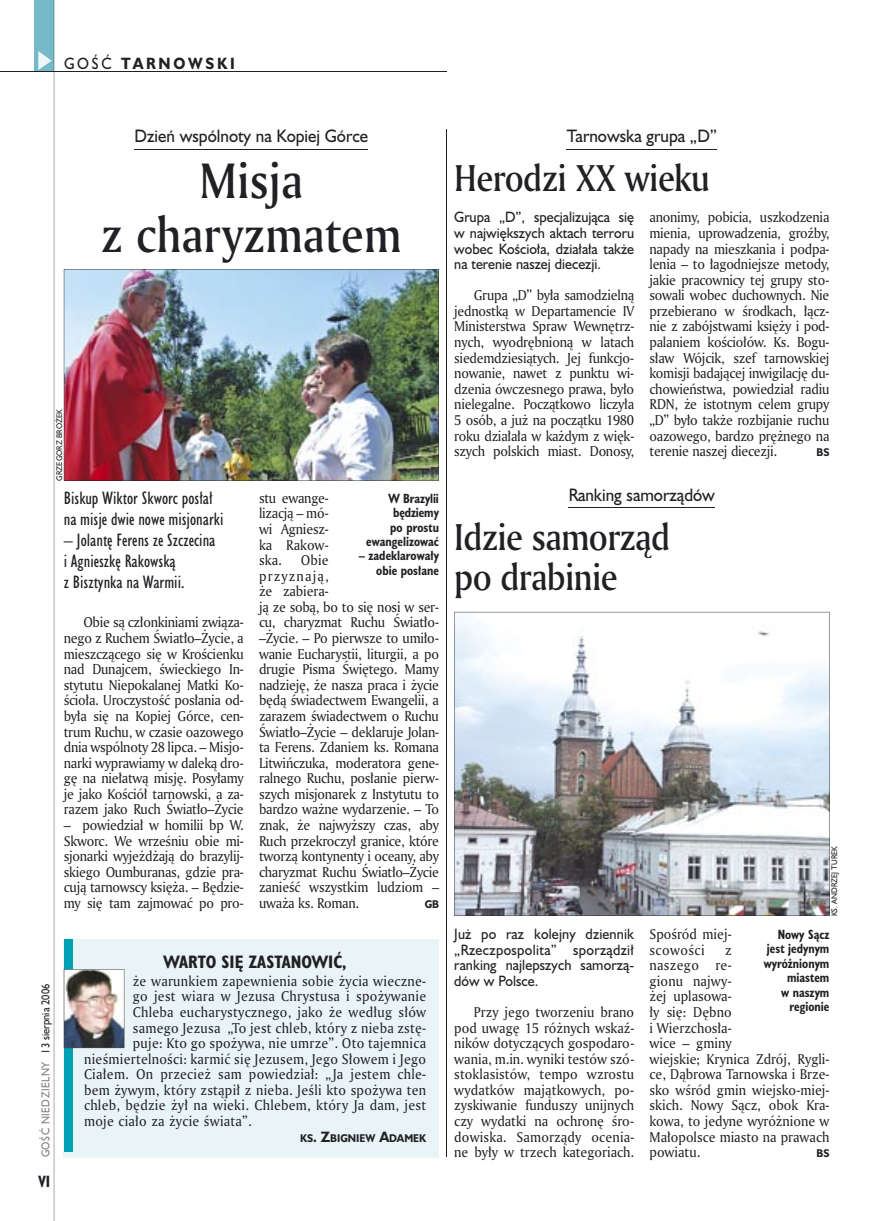
<style>
.page{position:relative;width:872px;height:1221px;background:#fff}
.page>*{position:absolute;margin:0;border:0;box-sizing:border-box;transform-origin:0 0}
.t1{font:48px/54px "Amerigo Md PL";color:#212125;text-align:center;scale:.9 1}
.t2{font:36px/40.5px "Amerigo Md PL";letter-spacing:-.02em;color:#212125;scale:.9 1}
.t3{font:16.5px/21px "Humanst 521 Cn PL";color:#212125}
.t4{font:16.5px "Humanst 521 PL";color:#212125;scale:.94 1}
.t5{font:700 16.5px "Humanst 521 Cn PL";color:#212125}
.t6{font:700 15px "Humanst 521 PL";letter-spacing:.2em;color:#212125;scale:.9 1}
.t7{font:700 15px "Humanst 521 Cn PL";color:#212125;scale:.94 1}
.t8{font:13.8px/15.6px "Amerigo PL";letter-spacing:-.01em;color:#212125;text-align:justify;scale:.94 1}
.t9{font:13.8px "Amerigo PL";letter-spacing:.02em;color:#212125;scale:.94 1}
.t10{font:13.8px/15.6px "Humanst 521 PL";color:#212125;text-align:justify;scale:.94 1}
.t11{font:700 12.3px/14.4px "Humanst 521 Cn PL";color:#212125;text-align:right;scale:.94 1}
.t12{font:10.5px "Humanst 521 PL";letter-spacing:.05em;color:#7f7e83;scale:.9 1}
.t13{font:700 10.35px "Humanst 521 PL";color:#212125;scale:.9 1}
.t14{font:7.5px "Humanst 521 PL";color:#212125;scale:.94 1}
.s1{font-weight:400}
.s2{color:#212125}
.s3{font-size:13.8px}
</style>
<div class="page">
<div style="left:35px;top:0;width:19px;height:72px;background:#76baca"></div>
<svg style="left:38px;top:51px;width:14px;height:19px"></svg>
<hr style="left:54px;top:0;width:1px;height:1220px;background:#212125">
<hr style="left:0;top:72px;width:447px;height:1px;background:#212125">
<div style="left:64px;top:939px;width:375px;height:218px;background:#e9f4f6"></div>
<div style="left:64px;top:939px;width:8px;height:212px;background:#00a0b5"></div>
<img style="left:64px;top:969px;width:60px;height:79px">
<img style="left:64px;top:269px;width:375px;height:211px">
<hr style="left:134px;top:149px;width:234px;height:1px;background:#212125">
<hr style="left:446px;top:129px;width:1px;height:1027px;background:#212125">
<hr style="left:568px;top:507px;width:147px;height:1px;background:#212125">
<hr style="left:567px;top:149px;width:150px;height:1px;background:#212125">
<svg style="left:454px;top:612px;width:375px;height:303px"></svg>
<p class="t6" style="left:64px;top:53px;width:191px"><span class="s1">GOŚĆ</span> TARNOWSKI</p>
<p class="t4" style="left:134px;top:125px;width:250px">Dzień wspólnoty na Kopiej Górce</p>
<h1 class="t1" style="left:101px;top:153px;width:336px">Misja<br>z charyzmatem</h1>
<p class="t14" style="left:54px;top:480px;width:77px;rotate:-90deg">GRZEGORZ BROŻEK</p>
<p class="t3" style="left:64px;top:487px;width:161px">Biskup Wiktor Skworc posłał na misje dwie nowe misjonarki</p>
<p class="t3" style="left:64px;top:529px;width:153px">– Jolantę Ferens ze Szczecina i Agnieszkę Rakowską<br>z Bisztynka na Warmii.</p>
<p class="t8" style="left:64px;top:614px;width:193px;text-indent:20px">Obie są członkiniami związa&shy;nego z Ruchem Światło–Życie, a mieszczącego się w Krościenku nad Dunajcem, świeckiego In&shy;stytutu Niepokalanej Matki Ko&shy;ścioła. Uroczystość posłania od&shy;była się na Kopiej Górce, cen&shy;trum Ruchu, w czasie oazowego dnia wspólnoty 28 lipca. – Misjo&shy;narki wyprawiamy w daleką dro&shy;gę na niełatwą misję. Posyłamy je jako Kościół tarnowski, a za&shy;razem jako Ruch Światło–Życie</p>
<p class="t8" style="left:64px;top:816px;width:193px">– powiedział w homilii bp W.<br>Skworc. We wrześniu obie mi&shy;sjonarki wyjeżdżają do brazylij&shy;skiego Oumburanas, gdzie pra&shy;cują tarnowscy księża. – Będzie&shy;my się tam zajmować po pro-</p>
<p class="t11" style="left:366px;top:490px;width:79px">W Brazylii będziemy<br>po prostu ewangelizować</p>
<p class="t11" style="left:359px;top:548px;width:87px">– zadeklarowały obie posłane</p>
<p class="t8" style="left:259px;top:489px;width:76px">stu ewange&shy;lizacją – mó&shy;wi Agniesz&shy;ka Rakow&shy;ska.</p>
<p class="t8" style="left:259px;top:552px;width:193px;text-align:left;text-indent:42px">Obie<br>przyznają,<br>że zabiera-<br>ją ze sobą, bo to się nosi w ser&shy;cu, charyzmat Ruchu Światło-–Życie. – Po pierwsze to umiło&shy;wanie Eucharystii, liturgii, a po drugie Pisma Świętego. Mamy nadzieję, że nasza praca i życie będą świadectwem Ewangelii, a zarazem świadectwem o Ruchu<br>Światło–Życie – deklaruje Jolan&shy;ta Ferens. Zdaniem ks. Romana<br>Litwińczuka, moderatora gene&shy;ralnego Ruchu, posłanie pierw&shy;szych misjonarek z Instytutu to bardzo ważne wydarzenie. – To znak, że najwyższy czas, aby<br>Ruch przekroczył granice, które tworzą kontynenty i oceany, aby charyzmat Ruchu Światło–Życie zanieść wszystkim ludziom – uważa ks. Roman.</p>
<p class="t13" style="left:425px;top:896px;width:17px">GB</p>
<p class="t12" style="left:38px;top:1157px;width:194px;rotate:-90deg">GOŚĆ NIEDZIELNY <span class="s2">13 sierpnia 2006</span></p>
<p class="t7" style="left:38px;top:1170px;width:14px">VI</p>
<p class="t5" style="left:164px;top:950px;width:185px">WARTO SIĘ ZASTANOWIĆ,</p>
<p class="t9" style="left:133px;top:971px;width:313px">że warunkiem zapewnienia sobie życia wieczne-</p>
<p class="t9" style="left:133px;top:987px;width:313px">go jest wiara w Jezusa Chrystusa i spożywanie</p>
<p class="t9" style="left:133px;top:1002px;width:313px">Chleba eucharystycznego, jako że według słów</p>
<p class="t9" style="left:133px;top:1018px;width:313px">samego Jezusa „To jest chleb, który z nieba zstę-</p>
<p class="t9" style="left:133px;top:1033px;width:313px">puje: Kto go spożywa, nie umrze”. Oto tajemnica</p>
<p class="t9" style="left:84px;top:1049px;width:365px">nieśmiertelności: karmić się Jezusem, Jego Słowem i Jego</p>
<p class="t9" style="left:84px;top:1064px;width:365px">Ciałem. On przecież sam powiedział: „Ja jestem chle-</p>
<p class="t9" style="left:84px;top:1080px;width:365px">bem żywym, który zstąpił z nieba. Jeśli kto spożywa ten</p>
<p class="t9" style="left:84px;top:1096px;width:365px">chleb, będzie żył na wieki. Chlebem, który Ja dam, jest</p>
<p class="t9" style="left:84px;top:1111px;width:180px">moje ciało za życie świata”.</p>
<p class="t13" style="left:300px;top:1130px;width:141px">KS<span class="s3">. Z</span>BIGNIEW <span class="s3">A</span>DAMEK</p>
<p class="t4" style="left:567px;top:125px;width:161px">Tarnowska grupa „D”</p>
<h2 class="t2" style="left:454px;top:157px;width:286px">Herodzi XX wieku</h2>
<p class="t10" style="left:454px;top:209px;width:193px">Grupa „D”, specjalizująca się w największych aktach terroru wobec Kościoła, działała także na terenie naszej diecezji.</p>
<p class="t8" style="left:454px;top:287px;width:193px;text-indent:20px">Grupa „D” była samodzielną jednostką w Departamencie IV Ministerstwa Spraw Wewnętrz&shy;nych, wyodrębnioną w latach siedemdziesiątych. Jej funkcjo&shy;nowanie, nawet z punktu wi&shy;dzenia ówczesnego prawa, było nielegalne. Początkowo liczyła 5 osób, a już na początku 1980 roku działała w każdym z więk&shy;szych polskich miast. Donosy,</p>
<p class="t8" style="left:649px;top:209px;width:193px">anonimy, pobicia, uszkodzenia mienia, uprowadzenia, groźby, napady na mieszkania i podpa&shy;lenia – to łagodniejsze metody, jakie pracownicy tej grupy sto&shy;sowali wobec duchownych. Nie przebierano w środkach, łącz&shy;nie z zabójstwami księży i pod&shy;palaniem kościołów. Ks. Bogu&shy;sław Wójcik, szef tarnowskiej komisji badającej inwigilację du&shy;chowieństwa, powiedział radiu RDN, że istotnym celem grupy „D” było także rozbijanie ruchu oazowego, bardzo prężnego na terenie naszej diecezji.</p>
<p class="t13" style="left:816px;top:445px;width:16px">BS</p>
<p class="t4" style="left:568px;top:483px;width:157px">Ranking samorządów</p>
<h2 class="t2" style="left:454px;top:515px;width:241px">Idzie samorząd po drabinie</h2>
<p class="t14" style="left:829px;top:916px;width:76px;rotate:-90deg">KS. ANDRZEJ TUREK</p>
<p class="t10" style="left:454px;top:925px;width:193px">Już po raz kolejny dziennik „Rzeczpospolita” sporządził ranking najlepszych samorzą&shy;dów w Polsce.</p>
<p class="t8" style="left:454px;top:1003px;width:193px;text-indent:20px">Przy jego tworzeniu brano pod uwagę 15 różnych wskaź&shy;ników dotyczących gospodaro&shy;wania, m.in. wyniki testów szó&shy;stoklasistów, tempo wzrostu wydatków majątkowych, po&shy;zyskiwanie funduszy unijnych czy wydatki na ochronę śro&shy;dowiska. Samorządy ocenia&shy;ne były w trzech kategoriach.</p>
<p class="t8" style="left:649px;top:925px;width:89px">Spośród miej&shy;scowości</p>
<p class="t11" style="left:763px;top:926px;width:71px">Nowy Sącz jest jedynym wyróżnionym miastem<br>w naszym regionie</p>
<p class="t8" style="left:649px;top:941px;width:193px;text-align:left;text-indent:76px">z<br>naszego re-<br>gionu najwy-<br>żej uplasowa-<br>ły się: Dębno<br>i Wierzchosła-<br>wice – gminy<br>wiejskie; Krynica Zdrój, Rygli&shy;ce, Dąbrowa Tarnowska i Brze&shy;sko wśród gmin wiejsko-miej&shy;skich. Nowy Sącz, obok Kra&shy;kowa, to jedyne wyróżnione w<br>Małopolsce miasto na prawach powiatu.</p>
<p class="t13" style="left:816px;top:1146px;width:16px">BS</p>
</div>
